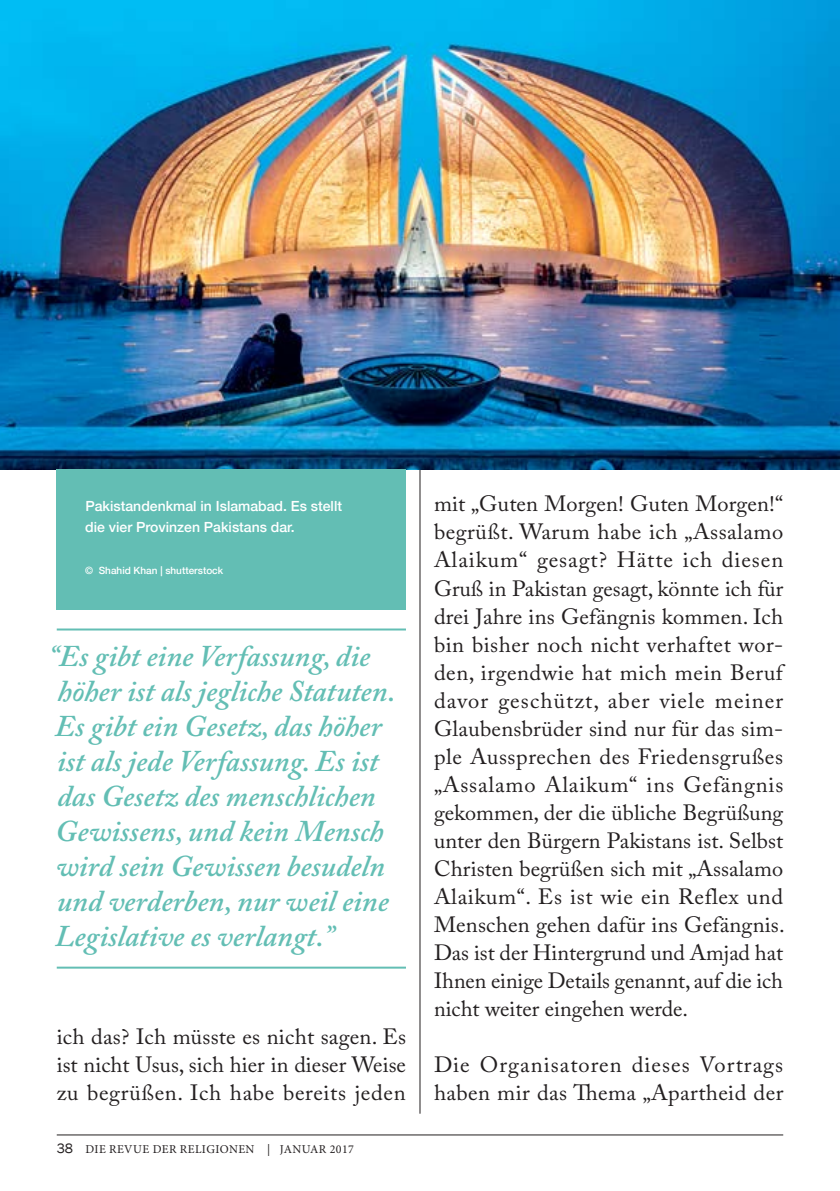
<style>
.page{position:relative;width:840px;height:1191px;background:#fff}
.page>*{position:absolute;margin:0;border:0;box-sizing:border-box;transform-origin:0 0}
.t1{font:italic 600 30px/35px "Adobe Caslon Pro";color:#63beb4}
.t2{font:22px/28px "Adobe Caslon Pro";letter-spacing:.015em;color:#231f20;text-align:justify}
.t3{font:22px/28px "Adobe Caslon Pro";letter-spacing:.045em;color:#231f20}
.t4{font:500 14px/21px "Helvetica Neue";color:#fff}
.t5{font:12px "Minion Pro";letter-spacing:.035em;color:#231f20}
.t6{font:500 10px "Helvetica Neue";color:#fff}
.s1{font-family:"Franklin Gothic";font-size:14px}
</style>
<div class="page">
<hr style="left:57px;top:1134px;width:725px;height:1px;background:#231f20">
<hr style="left:419px;top:189px;width:1px;height:924px;background:#231f20">
<img style="left:0;top:0;width:839px;height:469px">
<div style="left:57px;top:469px;width:349px;height:140px;background:#63beb4"></div>
<hr style="left:57px;top:628px;width:349px;height:2px;background:#63beb4">
<hr style="left:57px;top:966px;width:349px;height:2px;background:#63beb4">
<p class="t4" style="left:85px;top:495px;width:258px">Pakistandenkmal in Islamabad. Es stellt die vier Provinzen Pakistans dar.</p>
<p class="t6" style="left:85px;top:563px;width:139px">© Shahid Khan | shutterstock</p>
<p class="t1" style="left:49px;top:637px;width:348px">“Es gibt eine Verfassung, die höher ist als jegliche Statuten.<br>Es gibt ein Gesetz, das höher ist als jede Verfassung. Es ist das Gesetz des menschlichen<br>Gewissens, und kein Mensch wird sein Gewissen besudeln und verderben, nur weil eine<br>Legislative es verlangt.”</p>
<p class="t2" style="left:57px;top:1022px;width:350px">ich das? Ich müsste es nicht sagen. Es ist nicht Usus, sich hier in dieser Weise zu begrüßen. Ich habe bereits jeden</p>
<p class="t5" style="left:57px;top:1140px;width:298px"><span class="s1">38</span> DIE REVUE DER RELIGIONEN | JANUAR 2017</p>
<p class="t2" style="left:434px;top:490px;width:352px">mit „Guten Morgen! Guten Morgen!“ begrüßt. Warum habe ich „Assalamo Alaikum“ gesagt? Hätte ich diesen Gruß in Pakistan gesagt, könnte ich für drei Jahre ins Gefängnis kommen. Ich bin bisher noch nicht verhaftet wor&shy;den, irgendwie hat mich mein Beruf davor geschützt, aber viele meiner Glaubensbrüder sind nur für das sim&shy;ple Aussprechen des Friedensgrußes „Assalamo Alaikum“ ins Gefängnis gekommen, der die übliche Begrüßung unter den Bürgern Pakistans ist. Selbst Christen begrüßen sich mit „Assalamo Alaikum“. Es ist wie ein Reflex und Menschen gehen dafür ins Gefängnis.<br>Das ist der Hintergrund und Amjad hat Ihnen einige Details genannt, auf die ich nicht weiter eingehen werde.</p>
<p class="t3" style="left:434px;top:1050px;width:350px">Die Organisatoren dieses Vortrags haben mir das Thema „Apartheid der</p>
</div>
